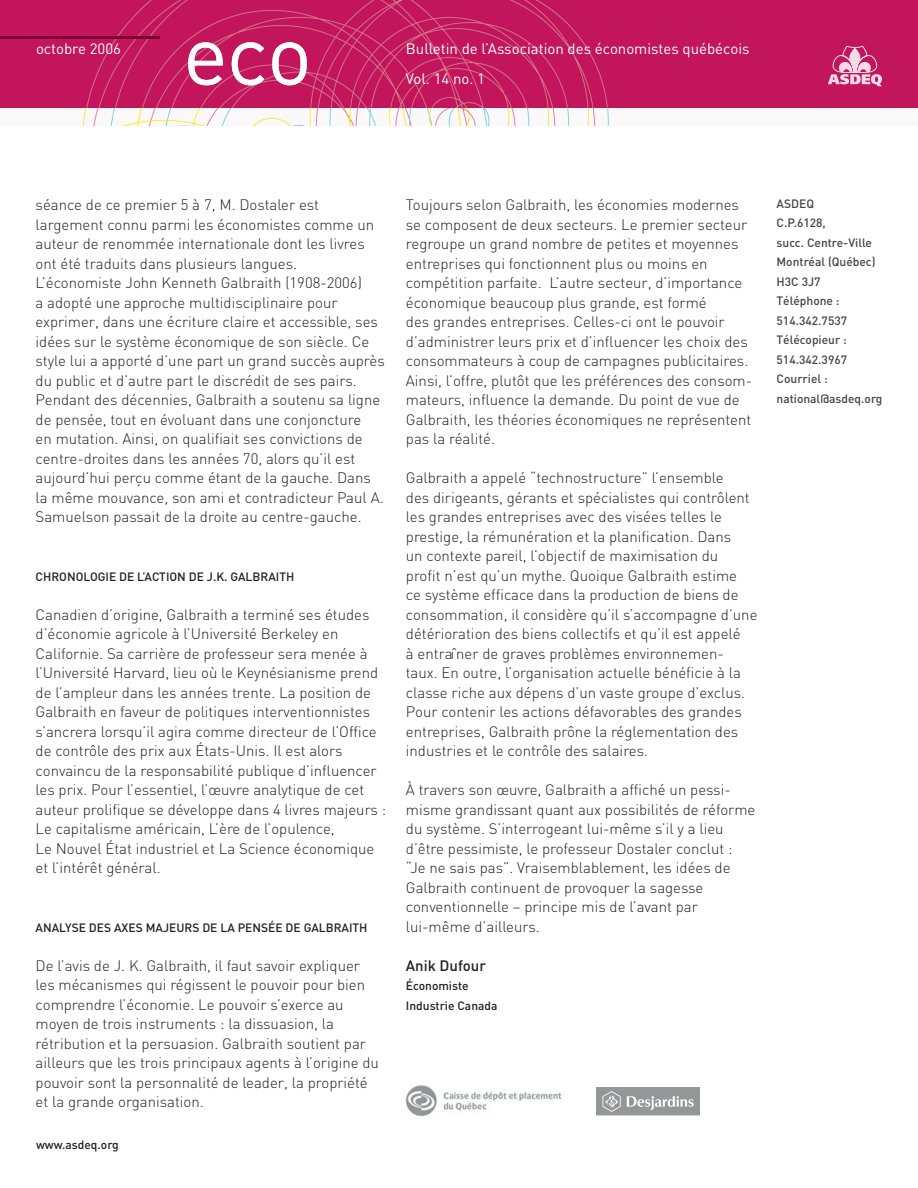
<style>
.page{position:relative;width:918px;height:1188px;background:#fff}
.page>*{position:absolute;margin:0;border:0;box-sizing:border-box;transform-origin:0 0}
.t1{font:85.35px "DIN";color:#fff}
.t2{font:300 15px/19.5px "DIN";color:#231f20}
.t3{font:15px "DIN";color:#fff}
.t4{font:500 15px "DIN";color:#231f20}
.t5{font:500 12px/19.5px "DIN";color:#231f20}
</style>
<div class="page">
<img style="left:405px;top:1085px;width:157px;height:32px">
<div style="left:596px;top:1088px;width:104px;height:27px;background:#949698"></div>
<svg style="left:627px;top:1096px;width:67px;height:14px"></svg>
<svg style="left:602px;top:1091px;width:19px;height:21px"></svg>
<img style="left:0;top:0;width:918px;height:108px">
<hr style="left:0;top:36px;width:159px;height:3px;background:#7a0033">
<svg style="left:828px;top:46px;width:54px;height:40px;background:#d66694"></svg>
<svg style="left:82px;top:108px;width:527px;height:18px"></svg>
<p class="t3" style="left:36px;top:39px;width:87px">octobre 2006</p>
<h1 class="t1" style="left:183px;top:1px;width:131px">eco</h1>
<p class="t3" style="left:406px;top:39px;width:345px">Bulletin de l’Association des économistes québécois</p>
<p class="t3" style="left:406px;top:69px;width:81px">Vol. 14 no. 1</p>
<p class="t2" style="left:36px;top:195px;width:351px">séance de ce premier 5 à 7, M. Dostaler est largement connu parmi les économistes comme un auteur de renommée internationale dont les livres ont été traduits dans plusieurs langues.<br>L’économiste John Kenneth Galbraith (1908-2006)<br>a adopté une approche multidisciplinaire pour exprimer, dans une écriture claire et accessible, ses idées sur le système économique de son siècle. Ce style lui a apporté d’une part un grand succès auprès du public et d’autre part le discrédit de ses pairs.<br>Pendant des décennies, Galbraith a soutenu sa ligne de pensée, tout en évoluant dans une conjoncture<br>en mutation. Ainsi, on qualifiait ses convictions de centre-droites dans les années 70, alors qu’il est aujourd’hui perçu comme étant de la gauche. Dans la même mouvance, son ami et contradicteur Paul A.<br>Samuelson passait de la droite au centre-gauche.</p>
<p class="t5" style="left:36px;top:566px;width:260px">CHRONOLOGIE DE L’ACTION DE J.K. GALBRAITH</p>
<p class="t2" style="left:36px;top:604px;width:352px">Canadien d’origine, Galbraith a terminé ses études d’économie agricole à l’Université Berkeley en Californie. Sa carrière de professeur sera menée à l’Université Harvard, lieu où le Keynésianisme prend de l’ampleur dans les années trente. La position de Galbraith en faveur de politiques interventionnistes s’ancrera lorsqu’il agira comme directeur de l’Office de contrôle des prix aux États-Unis. Il est alors convaincu de la responsabilité publique d’influencer les prix. Pour l’essentiel, l’œuvre analytique de cet auteur prolifique se développe dans 4 livres majeurs :<br>Le capitalisme américain, L’ère de l’opulence,<br>Le Nouvel État industriel et La Science économique et l’intérêt général.</p>
<p class="t5" style="left:36px;top:917px;width:333px">ANALYSE DES AXES MAJEURS DE LA PENSÉE DE GALBRAITH</p>
<p class="t2" style="left:36px;top:955px;width:345px">De l’avis de J. K. Galbraith, il faut savoir expliquer les mécanismes qui régissent le pouvoir pour bien comprendre l’économie. Le pouvoir s’exerce au moyen de trois instruments : la dissuasion, la rétribution et la persuasion. Galbraith soutient par ailleurs que les trois principaux agents à l’origine du pouvoir sont la personnalité de leader, la propriété et la grande organisation.</p>
<p class="t5" style="left:36px;top:1135px;width:84px">www.asdeq.org</p>
<p class="t2" style="left:406px;top:195px;width:348px">Toujours selon Galbraith, les économies modernes se composent de deux secteurs. Le premier secteur regroupe un grand nombre de petites et moyennes entreprises qui fonctionnent plus ou moins en compétition parfaite. L’autre secteur, d’importance économique beaucoup plus grande, est formé<br>des grandes entreprises. Celles-ci ont le pouvoir d’administrer leurs prix et d’influencer les choix des consommateurs à coup de campagnes publicitaires.<br>Ainsi, l’offre, plutôt que les préférences des consom&shy;mateurs, influence la demande. Du point de vue de Galbraith, les théories économiques ne représentent pas la réalité.</p>
<p class="t2" style="left:406px;top:468px;width:353px">Galbraith a appelé “technostructure” l’ensemble<br>des dirigeants, gérants et spécialistes qui contrôlent les grandes entreprises avec des visées telles le prestige, la rémunération et la planification. Dans<br>un contexte pareil, l’objectif de maximisation du<br>profit n’est qu’un mythe. Quoique Galbraith estime<br>ce système efficace dans la production de biens de consommation, il considère qu’il s’accompagne d’une détérioration des biens collectifs et qu’il est appelé<br>à entraîner de graves problèmes environnemen&shy;taux. En outre, l’organisation actuelle bénéficie à la classe riche aux dépens d’un vaste groupe d’exclus.<br>Pour contenir les actions défavorables des grandes entreprises, Galbraith prône la réglementation des industries et le contrôle des salaires.</p>
<p class="t2" style="left:406px;top:780px;width:351px">À travers son œuvre, Galbraith a affiché un pessi&shy;misme grandissant quant aux possibilités de réforme du système. S’interrogeant lui-même s’il y a lieu d’être pessimiste, le professeur Dostaler conclut : “Je ne sais pas”. Vraisemblablement, les idées de Galbraith continuent de provoquer la sagesse conventionnelle – principe mis de l’avant par lui-même d’ailleurs.</p>
<p class="t4" style="left:406px;top:956px;width:82px">Anik Dufour</p>
<p class="t5" style="left:406px;top:976px;width:93px">Économiste<br>Industrie Canada</p>
<p class="t5" style="left:777px;top:193px;width:107px">ASDEQ<br>C.P.6128,<br>succ. Centre-Ville<br>Montréal (Québec)<br>H3C 3J7<br>Téléphone :<br>514.342.7537<br>Télécopieur :<br>514.342.3967<br>Courriel : national@asdeq.org</p>
</div>
